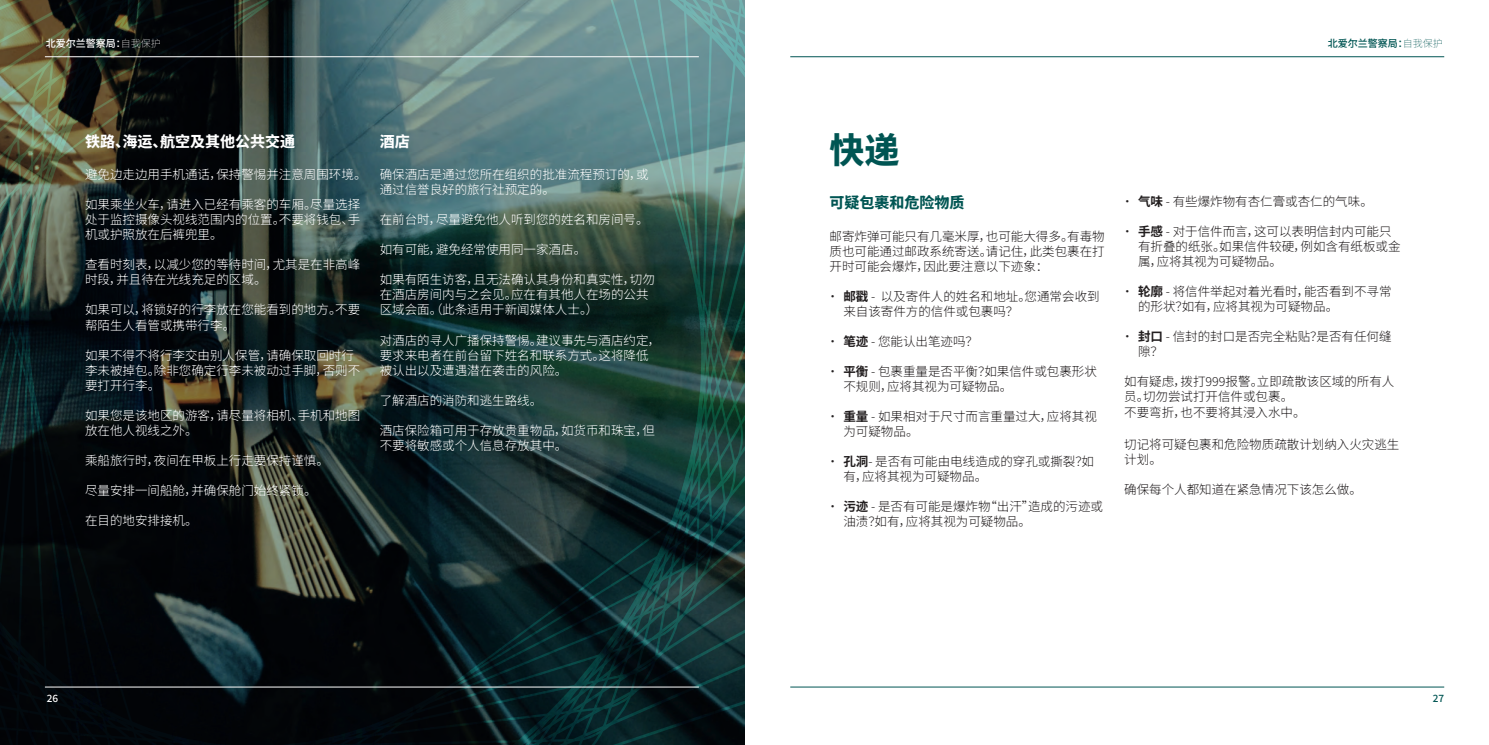
<style>
.page{position:relative;width:1489px;height:745px;background:#fff}
.page>*{position:absolute;margin:0;border:0;box-sizing:border-box;transform-origin:0 0}
.BODY{font:800 35px "Noto Sans SC";color:#005553}
.BODY-2{font:800 15px "Noto Sans SC";color:#fff}
.BODY-3{font:800 15px "Noto Sans SC";color:#005553}
.BODY-4{font:300 12.5px/15px "Noto Sans SC";color:#fff}
.BODY_BULLETS{font:300 12.5px/15px "Noto Sans SC";color:#231f20}
.BODY-5{font:300 12.5px/15px "Noto Sans SC";color:#231f20}
.t1{font:500 10px "Noto Sans SC";color:#005553}
.t2{font:500 10px "Noto Sans SC";color:#fff}
.s1{font-weight:100}
.s2{font-weight:700}
</style>
<div class="page">
<hr style="left:790px;top:56px;width:653px;height:1px;background:#005553">
<hr style="left:790px;top:686px;width:653px;height:1px;background:#005553">
<img style="left:0;top:0;width:744px;height:744px">
<hr style="left:45px;top:56px;width:653px;height:1px;background:#fff">
<hr style="left:45px;top:686px;width:653px;height:1px;background:#fff">
<p class="t2" style="left:46px;top:37px;width:116px">北爱尔兰警察局：<span class="s1">自我保护</span></p>
<p class="t1" style="left:1327px;top:37px;width:116px">北爱尔兰警察局：<span class="s1">自我保护</span></p>
<p class="BODY-2" style="left:85px;top:133px;width:211px">铁路、海运、航空及其他公共交通</p>
<p class="BODY-4" style="left:85px;top:167px;width:283px">避免边走边用手机通话，保持警惕并注意周围环境。</p>
<p class="BODY-4" style="left:85px;top:197px;width:276px;text-align:justify">如果乘坐火车，请进入已经有乘客的车厢。尽量选择处于监控摄像头视线范围内的位置。不要将钱包、手机或护照放在后裤兜里。</p>
<p class="BODY-4" style="left:85px;top:257px;width:276px">查看时刻表，以减少您的等待时间，尤其是在非高峰时段，并且待在光线充足的区域。</p>
<p class="BODY-4" style="left:85px;top:302px;width:276px">如果可以，将锁好的行李放在您能看到的地方。不要帮陌生人看管或携带行李。</p>
<p class="BODY-4" style="left:85px;top:347px;width:276px">如果不得不将行李交由别人保管，请确保取回时行李未被掉包。除非您确定行李未被动过手脚，否则不要打开行李。</p>
<p class="BODY-4" style="left:85px;top:407px;width:276px">如果您是该地区的游客，请尽量将相机、手机和地图放在他人视线之外。</p>
<p class="BODY-4" style="left:85px;top:452px;width:245px">乘船旅行时，夜间在甲板上行走要保持谨慎。</p>
<p class="BODY-4" style="left:85px;top:482px;width:233px">尽量安排一间船舱，并确保舱门始终紧锁。</p>
<p class="BODY-4" style="left:85px;top:512px;width:114px">在目的地安排接机。</p>
<p class="BODY-2" style="left:380px;top:133px;width:31px">酒店</p>
<p class="BODY-4" style="left:380px;top:167px;width:270px">确保酒店是通过您所在组织的批准流程预订的，或通过信誉良好的旅行社预定的。</p>
<p class="BODY-4" style="left:380px;top:212px;width:270px">在前台时，尽量避免他人听到您的姓名和房间号。</p>
<p class="BODY-4" style="left:380px;top:242px;width:208px">如有可能，避免经常使用同一家酒店。</p>
<p class="BODY-4" style="left:380px;top:272px;width:277px">如果有陌生访客，且无法确认其身份和真实性，切勿在酒店房间内与之会见。应在有其他人在场的公共区域会面。（此条适用于新闻媒体人士。）</p>
<p class="BODY-4" style="left:380px;top:332px;width:282px">对酒店的寻人广播保持警惕。建议事先与酒店约定，要求来电者在前台留下姓名和联系方式。这将降低被认出以及遭遇潜在袭击的风险。</p>
<p class="BODY-4" style="left:380px;top:392px;width:164px">了解酒店的消防和逃生路线。</p>
<p class="BODY-4" style="left:380px;top:422px;width:277px">酒店保险箱可用于存放贵重物品，如货币和珠宝，但不要将敏感或个人信息存放其中。</p>
<p class="BODY" style="left:829px;top:130px;width:71px">快递</p>
<p class="BODY-3" style="left:829px;top:194px;width:136px">可疑包裹和危险物质</p>
<p class="BODY-5" style="left:829px;top:229px;width:276px;text-align:justify">邮寄炸弹可能只有几毫米厚，也可能大得多。有毒物质也可能通过邮政系统寄送。请记住，此类包裹在打开时可能会爆炸，因此要注意以下迹象：</p>
<p class="BODY_BULLETS" style="left:843px;top:289px;width:258px;text-indent:-17px">• <span class="s2">邮戳</span> - 以及寄件人的姓名和地址。您通常会收到来自该寄件方的信件或包裹吗？</p>
<p class="BODY_BULLETS" style="left:826px;top:334px;width:153px">• <span class="s2">笔迹</span> - 您能认出笔迹吗？</p>
<p class="BODY_BULLETS" style="left:843px;top:364px;width:255px;text-indent:-17px">• <span class="s2">平衡</span> - 包裹重量是否平衡？如果信件或包裹形状不规则，应将其视为可疑物品。</p>
<p class="BODY_BULLETS" style="left:843px;top:409px;width:255px;text-indent:-17px">• <span class="s2">重量</span> - 如果相对于尺寸而言重量过大，应将其视为可疑物品。</p>
<p class="BODY_BULLETS" style="left:843px;top:454px;width:252px;text-indent:-17px">• <span class="s2">孔洞</span>- 是否有可能由电线造成的穿孔或撕裂？如有，应将其视为可疑物品。</p>
<p class="BODY_BULLETS" style="left:843px;top:499px;width:261px;text-indent:-17px">• <span class="s2">污迹</span> - 是否有可能是爆炸物“出汗”造成的污迹或油渍？如有，应将其视为可疑物品。</p>
<p class="BODY_BULLETS" style="left:1121px;top:194px;width:253px">• <span class="s2">气味</span> - 有些爆炸物有杏仁膏或杏仁的气味。</p>
<p class="BODY_BULLETS" style="left:1137px;top:224px;width:264px;text-indent:-17px">• <span class="s2">手感</span> - 对于信件而言，这可以表明信封内可能只有折叠的纸张。如果信件较硬，例如含有纸板或金属，应将其视为可疑物品。</p>
<p class="BODY_BULLETS" style="left:1137px;top:284px;width:255px;text-indent:-17px">• <span class="s2">轮廓</span> - 将信件举起对着光看时，能否看到不寻常的形状？如有，应将其视为可疑物品。</p>
<p class="BODY_BULLETS" style="left:1137px;top:329px;width:255px;text-indent:-17px">• <span class="s2">封口</span> - 信封的封口是否完全粘贴？是否有任何缝隙？</p>
<p class="BODY-5" style="left:1124px;top:374px;width:272px">如有疑虑，拨打999报警。立即疏散该区域的所有人员。切勿尝试打开信件或包裹。</p>
<p class="BODY-5" style="left:1124px;top:404px;width:183px">不要弯折，也不要将其浸入水中。</p>
<p class="BODY-5" style="left:1124px;top:437px;width:276px">切记将可疑包裹和危险物质疏散计划纳入火灾逃生计划。</p>
<p class="BODY-5" style="left:1124px;top:482px;width:239px">确保每个人都知道在紧急情况下该怎么做。</p>
<p class="t2" style="left:47px;top:692px;width:13px">26</p>
<p class="t1" style="left:1432px;top:692px;width:13px">27</p>
</div>
